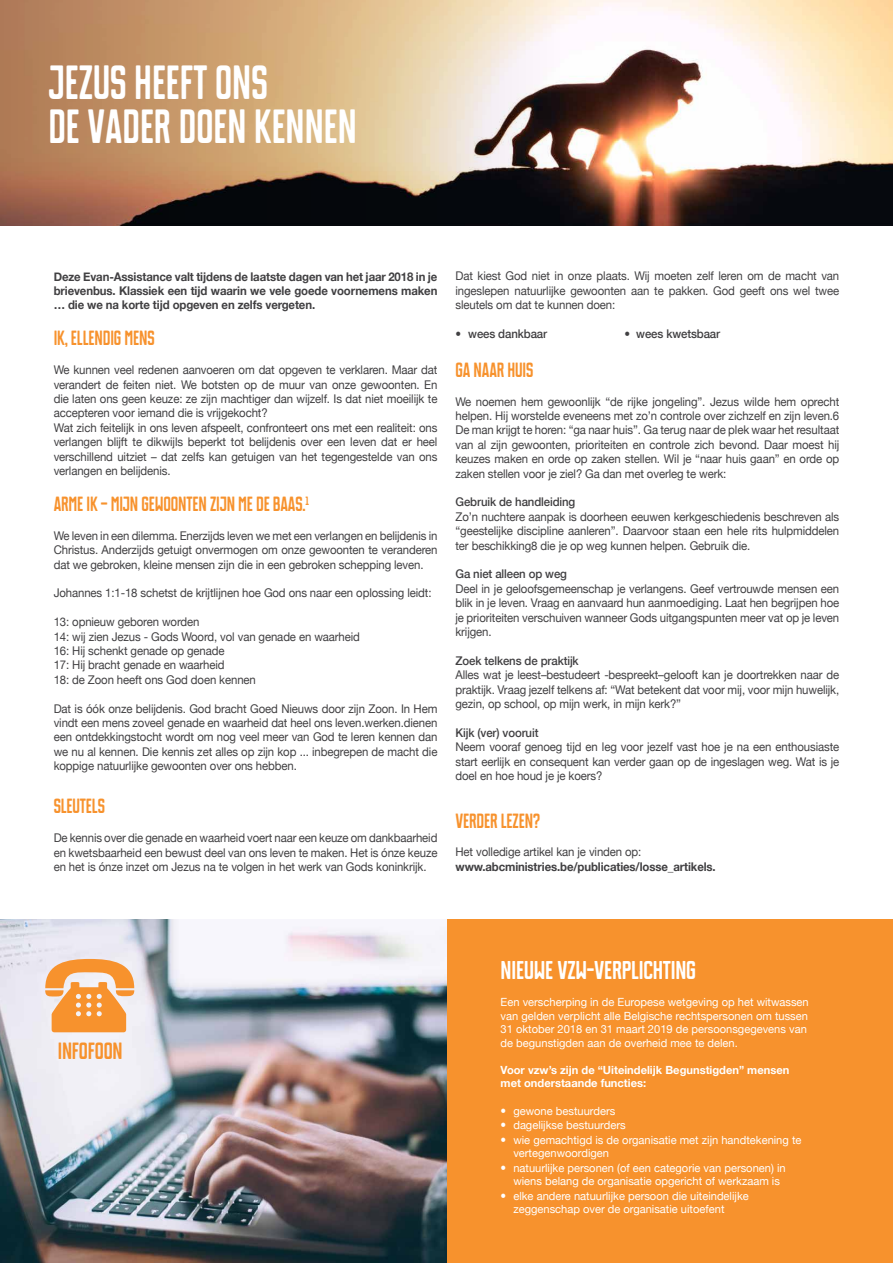
<style>
.page{position:relative;width:893px;height:1263px;background:#fff}
.page>*{position:absolute;margin:0;border:0;box-sizing:border-box;transform-origin:0 0}
.t1{font:700 42px/43.5px "Mr Alex";color:#fff;scale:.92 1}
.t2{font:700 22.5px "Mr Alex";letter-spacing:-.01em;color:#fff}
.t3{font:700 20.55px "Mr Alex";letter-spacing:-.01em;color:#f7922d}
.t4{font:700 18px "Mr Alex";letter-spacing:-.01em;color:#f7922d;scale:.95 1}
.t5{font:12px/14.4px "Helvetica Neue";letter-spacing:-.01em;color:#414042;text-align:justify;scale:.95 1}
.t6{font:700 12px/14.4px "Helvetica Neue";letter-spacing:-.01em;color:#414042;text-align:justify;scale:.95 1}
.t7{font:500 12px "Helvetica Neue";letter-spacing:-.01em;color:#414042;scale:.95 1}
.t8{font:11.25px/13.5px "Helvetica Neue";color:#fff}
.t9{font:700 11.25px/13.5px "Helvetica Neue";color:#fff}
.s1{font-weight:500;font-size:12px}
</style>
<div class="page">
<div style="left:0;top:920px;width:893px;height:343px;background:#f7922d"></div>
<img style="left:0;top:920px;width:446px;height:343px">
<img style="left:704px;top:0;width:189px;height:225px">
<svg style="left:0;top:0;width:704px;height:225px;background:#b09176"></svg>
<svg style="left:45px;top:959px;width:89px;height:73px"></svg>
<h1 class="t1" style="left:48px;top:62px;width:337px">JEZUS HEEFT ONS<br>DE VADER DOEN KENNEN</h1>
<p class="t6" style="left:54px;top:269px;width:405px">Deze Evan-Assistance valt tijdens de laatste dagen van het jaar 2018 in je brievenbus. Klassiek een tijd waarin we vele goede voornemens maken … die we na korte tijd opgeven en zelfs vergeten.</p>
<h3 class="t4" style="left:54px;top:327px;width:108px">IK, ELLENDIG MENS</h3>
<p class="t5" style="left:54px;top:362px;width:405px;text-align:left">We kunnen veel redenen aanvoeren om dat opgeven te verklaren. Maar dat verandert de feiten niet. We botsten op de muur van onze gewoonten. En die laten ons geen keuze: ze zijn machtiger dan wijzelf. Is dat niet moeilijk te accepteren voor iemand die is vrijgekocht?<br>Wat zich feitelijk in ons leven afspeelt, confronteert ons met een realiteit: ons verlangen blijft te dikwijls beperkt tot belijdenis over een leven dat er heel verschillend uitziet – dat zelfs kan getuigen van het tegengestelde van ons verlangen en belijdenis.</p>
<h3 class="t4" style="left:54px;top:493px;width:270px">ARME IK – MIJN GEWOONTEN ZIJN ME DE BAAS.<sup>1</sup></h3>
<p class="t5" style="left:54px;top:528px;width:405px">We leven in een dilemma. Enerzijds leven we met een verlangen en belijdenis in Christus. Anderzijds getuigt onvermogen om onze gewoonten te veranderen dat we gebroken, kleine mensen zijn die in een gebroken schepping leven.</p>
<p class="t5" style="left:54px;top:586px;width:399px">Johannes 1:1-18 schetst de krijtlijnen hoe God ons naar een oplossing leidt:</p>
<p class="t5" style="left:54px;top:614px;width:324px;text-align:left">13: opnieuw geboren worden<br>14: wij zien Jezus - Gods Woord, vol van genade en waarheid 16: Hij schenkt genade op genade<br>17: Hij bracht genade en waarheid<br>18: de Zoon heeft ons God doen kennen</p>
<p class="t5" style="left:54px;top:701px;width:405px">Dat is óók onze belijdenis. God bracht Goed Nieuws door zijn Zoon. In Hem vindt een mens zoveel genade en waarheid dat heel ons leven.werken.dienen een ontdekkingstocht wordt om nog veel meer van God te leren kennen dan we nu al kennen. Die kennis zet alles op zijn kop ... inbegrepen de macht die koppige natuurlijke gewoonten over ons hebben.</p>
<h3 class="t4" style="left:54px;top:795px;width:55px">SLEUTELS</h3>
<p class="t5" style="left:54px;top:830px;width:405px">De kennis over die genade en waarheid voert naar een keuze om dankbaarheid en kwetsbaarheid een bewust deel van ons leven te maken. Het is ónze keuze en het is ónze inzet om Jezus na te volgen in het werk van Gods koninkrijk.</p>
<p class="t5" style="left:455px;top:269px;width:405px">Dat kiest God niet in onze plaats. Wij moeten zelf leren om de macht van ingeslepen natuurlijke gewoonten aan te pakken. God geeft ons wel twee sleutels om dat te kunnen doen:</p>
<p class="t7" style="left:455px;top:326px;width:98px">• wees dankbaar</p>
<p class="t7" style="left:625px;top:326px;width:102px">• wees kwetsbaar</p>
<h3 class="t4" style="left:455px;top:359px;width:83px">GA NAAR HUIS</h3>
<p class="t5" style="left:455px;top:394px;width:405px">We noemen hem gewoonlijk “de rijke jongeling”. Jezus wilde hem oprecht helpen. Hij worstelde eveneens met zo’n controle over zichzelf en zijn leven.6<br>De man krijgt te horen: “ga naar huis”. Ga terug naar de plek waar het resultaat van al zijn gewoonten, prioriteiten en controle zich bevond. Daar moest hij keuzes maken en orde op zaken stellen. Wil je “naar huis gaan” en orde op zaken stellen voor je ziel? Ga dan met overleg te werk:</p>
<p class="t7" style="left:455px;top:495px;width:128px">Gebruik de handleiding</p>
<p class="t5" style="left:455px;top:509px;width:405px">Zo’n nuchtere aanpak is doorheen eeuwen kerkgeschiedenis beschreven als “geestelijke discipline aanleren”. Daarvoor staan een hele rits hulpmiddelen ter beschikking8 die je op weg kunnen helpen. Gebruik die.</p>
<p class="t7" style="left:455px;top:567px;width:119px">Ga niet alleen op weg</p>
<p class="t5" style="left:455px;top:581px;width:405px">Deel in je geloofsgemeenschap je verlangens. Geef vertrouwde mensen een blik in je leven. Vraag en aanvaard hun aanmoediging. Laat hen begrijpen hoe je prioriteiten verschuiven wanneer Gods uitgangspunten meer vat op je leven krijgen.</p>
<p class="t7" style="left:455px;top:653px;width:131px">Zoek telkens de praktijk</p>
<p class="t5" style="left:455px;top:668px;width:405px">Alles wat je leest–bestudeert -bespreekt–gelooft kan je doortrekken naar de praktijk. Vraag jezelf telkens af: “Wat betekent dat voor mij, voor mijn huwelijk, gezin, op school, op mijn werk, in mijn kerk?”</p>
<p class="t7" style="left:455px;top:725px;width:89px">Kijk (ver) vooruit</p>
<p class="t5" style="left:455px;top:740px;width:405px">Neem vooraf genoeg tijd en leg voor jezelf vast hoe je na een enthousiaste start eerlijk en consequent kan verder gaan op de ingeslagen weg. Wat is je doel en hoe houd je je koers?</p>
<h3 class="t4" style="left:455px;top:809px;width:90px">VERDER LEZEN?</h3>
<p class="t5" style="left:455px;top:845px;width:197px">Het volledige artikel kan je vinden op:</p>
<p class="t6" style="left:455px;top:859px;width:275px">www.abcministries.be/publicaties/losse_artikels.</p>
<h3 class="t3" style="left:58px;top:1038px;width:66px">INFOFOON</h3>
<h2 class="t2" style="left:501px;top:956px;width:197px">NIEUWE VZW-VERPLICHTING</h2>
<p class="t8" style="left:501px;top:995px;width:310px">Een verscherping in de Europese wetgeving op het witwassen van gelden verplicht alle Belgische rechtspersonen om tussen 31 oktober 2018 en 31 maart 2019 de persoonsgegevens van de begunstigden aan de overheid mee te delen.</p>
<p class="t9" style="left:501px;top:1062px;width:290px">Voor vzw’s zijn de “Uiteindelijk Begunstigden” mensen met onderstaande functies:</p>
<p class="t8" style="left:501px;top:1104px;width:116px"><span class="s1">•</span> gewone bestuurders</p>
<p class="t8" style="left:501px;top:1118px;width:126px"><span class="s1">•</span> dagelijkse bestuurders</p>
<p class="t8" style="left:513px;top:1133px;width:290px;text-indent:-13px"><span class="s1">•</span> wie gemachtigd is de organisatie met zijn handtekening te vertegenwoordigen</p>
<p class="t8" style="left:513px;top:1161px;width:274px;text-indent:-13px"><span class="s1">•</span> natuurlijke personen (of een categorie van personen) in wiens belang de organisatie opgericht of werkzaam is</p>
<p class="t8" style="left:513px;top:1189px;width:237px;text-indent:-13px"><span class="s1">•</span> elke andere natuurlijke persoon die uiteindelijke zeggenschap over de organisatie uitoefent</p>
</div>
